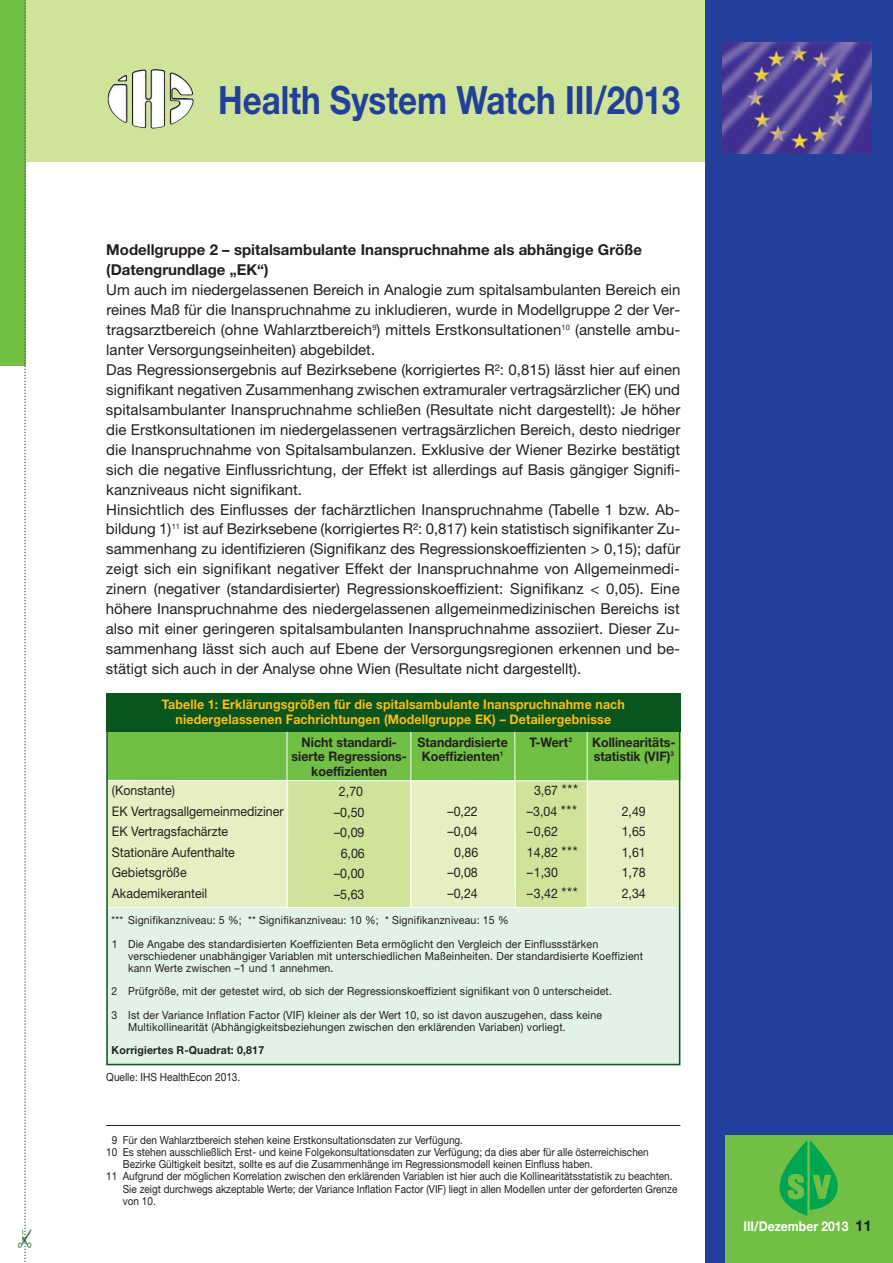
<style>
.page{position:relative;width:893px;height:1263px;background:#fff}
.page>*{position:absolute;margin:0;border:0;box-sizing:border-box;transform-origin:0 0}
.t1{font:700 39px "Helvetica Neue";color:#223f99;scale:.85 1}
.t2{font:22.5px "Monotype Sorts";color:#346c3b}
.t3{font:15px/20px "Helvetica Neue";color:#231f20}
.t4{font:700 15px/20px "Helvetica Neue";color:#231f20}
.t5{font:700 13.5px "Helvetica Neue";color:#fff;scale:.9 1}
.t6{font:13.2px/20.5px "Helvetica Neue";color:#231f20;scale:.94 1}
.t7{font:700 13.2px/15px "Helvetica Neue";letter-spacing:.01em;color:#fdbe12;text-align:center;scale:.94 1}
.t8{font:700 13.2px/14.4px "Helvetica Neue";color:#231f20;text-align:center;scale:.94 1}
.t9{font:11.25px "Helvetica Neue";color:#231f20;scale:.9 1}
.t10{font:11.1px/23.2px "Helvetica Neue";letter-spacing:.015em;color:#231f20;scale:.95 1}
.t11{font:11.1px "Helvetica Neue";letter-spacing:.015em;color:#231f20;scale:.9 1}
.t12{font:700 11.1px "Helvetica Neue";letter-spacing:.015em;color:#231f20;scale:.95 1}
.s1{font-size:15px}
.s2{font-size:15px;color:#231f20}
</style>
<div class="page">
<div style="left:106px;top:693px;width:574px;height:39px;background:#08551e"></div>
<div style="left:14px;top:0;width:879px;height:162px;background:#d0e39a"></div>
<div style="left:706px;top:0;width:187px;height:1263px;background:#223f99"></div>
<div style="left:725px;top:1135px;width:168px;height:128px;background:#71bf44"></div>
<img style="left:723px;top:43px;width:149px;height:110px">
<div style="left:0;top:0;width:26px;height:366px;background:#71bf44"></div>
<img style="left:107px;top:69px;width:87px;height:60px">
<svg style="left:24px;top:0;width:2px;height:1262px"></svg>
<img style="left:791px;top:1141px;width:47px;height:69px">
<hr style="left:106px;top:1125px;width:574px;height:1px;background:#231f20">
<div style="left:106px;top:907px;width:574px;height:158px;background:#e3f2e7"></div>
<svg style="left:109px;top:731px;width:572px;height:177px;background:#c0de95"></svg>
<hr style="left:287px;top:732px;width:1px;height:175px;background:#fff">
<hr style="left:587px;top:732px;width:1px;height:175px;background:#fff">
<div style="left:106px;top:694px;width:574px;height:371px;border:2px solid #08551e"></div>
<h2 class="t2" style="left:12px;top:1249px;width:23px;rotate:-90deg">#</h2>
<h1 class="t1" style="left:218px;top:86px;width:545px">Health System Watch III/2013</h1>
<p class="t4" style="left:106px;top:240px;width:537px">Modellgruppe 2 – spitalsambulante Inanspruchnahme als abhängige Größe (Datengrundlage „EK“)</p>
<p class="t3" style="left:106px;top:281px;width:576px">Um auch im niedergelassenen Bereich in Analogie zum spitalsambulanten Bereich ein reines Maß für die Inanspruchnahme zu inkludieren, wurde in Modellgruppe 2 der Ver&shy;tragsarztbereich (ohne Wahlarztbereich<sup>9</sup>) mittels Erstkonsultationen<sup>10</sup> (anstelle ambu&shy;lanter Versorgungseinheiten) abgebildet.<br>Das Regressionsergebnis auf Bezirksebene (korrigiertes R²: 0,815) lässt hier auf einen signifikant negativen Zusammenhang zwischen extramuraler vertragsärzlicher (EK) und spitalsambulanter Inanspruchnahme schließen (Resultate nicht dargestellt): Je höher die Erstkonsultationen im niedergelassenen vertragsärzlichen Bereich, desto niedriger die Inanspruchnahme von Spitalsambulanzen. Exklusive der Wiener Bezirke bestätigt sich die negative Einflussrichtung, der Effekt ist allerdings auf Basis gängiger Signifi&shy;kanzniveaus nicht signifikant.<br>Hinsichtlich des Einflusses der fachärztlichen Inanspruchnahme (Tabelle 1 bzw. Ab&shy;bildung 1)<sup>11</sup> ist auf Bezirksebene (korrigiertes R²: 0,817) kein statistisch signifikanter Zu&shy;sammenhang zu identifizieren (Signifikanz des Regressionskoeffizienten &gt; 0,15); dafür zeigt sich ein signifikant negativer Effekt der Inanspruchnahme von Allgemeinmedi&shy;zinern (negativer (standardisierter) Regressionskoeffizient: Signifikanz &lt; 0,05). Eine höhere Inanspruchnahme des niedergelassenen allgemeinmedizinischen Bereichs ist also mit einer geringeren spitalsambulanten Inanspruchnahme assoziiert. Dieser Zu&shy;sammenhang lässt sich auch auf Ebene der Versorgungsregionen erkennen und be&shy;stätigt sich auch in der Analyse ohne Wien (Resultate nicht dargestellt).</p>
<p class="t7" style="left:162px;top:698px;width:494px">Tabelle 1: Erklärungsgrößen für die spitalsambulante Inanspruchnahme nach niedergelassenen Fachrichtungen (Modellgruppe EK) – Detailergebnisse</p>
<p class="t6" style="left:112px;top:781px;width:184px">(Konstante)<br>EK Vertragsallgemeinmediziner<br>EK Vertragsfachärzte<br>Stationäre Aufenthalte<br>Gebietsgröße<br>Akademikeranteil</p>
<p class="t8" style="left:292px;top:736px;width:124px">Nicht standardi&shy;sierte Regressions&shy;koeffizienten</p>
<p class="t6" style="left:334px;top:782px;width:34px;text-align:center">2,70 –0,50 –0,09<br>6,06 –0,00 –5,63</p>
<p class="t8" style="left:417px;top:736px;width:98px">Standardisierte<br>Koeffizienten<sup>1</sup></p>
<p class="t6" style="left:447px;top:802px;width:34px;text-align:center">–0,22 –0,04<br>0,86 –0,08 –0,24</p>
<p class="t8" style="left:529px;top:736px;width:47px">T-Wert<sup>2</sup></p>
<p class="t6" style="left:527px;top:781px;width:56px;text-indent:7px">3,67 <span class="s1">*** </span>–3,04 <span class="s1">*** </span>–0,62<br>14,82 <span class="s1">*** </span>–1,30 –3,42 <span class="s1">***</span></p>
<p class="t8" style="left:592px;top:736px;width:90px;text-align:left">Kollinearitäts&shy;statistik (VIF)<sup>3</sup></p>
<p class="t6" style="left:622px;top:802px;width:27px;text-align:justify">2,49<br>1,65<br>1,61<br>1,78<br>2,34</p>
<p class="t10" style="left:112px;top:910px;width:514px">*** Signifikanzniveau: 5 %; ** Signifikanzniveau: 10 %; * Signifikanzniveau: 15 %<br>1 Die Angabe des standardisierten Koeffizienten Beta ermöglicht den Vergleich der Einflussstärken</p>
<p class="t10" style="left:128px;top:951px;width:544px;line-height:12px">verschiedener unabhängiger Variablen mit unterschiedlichen Maßeinheiten. Der standardisierte Koeffizient kann Werte zwischen –1 und 1 annehmen.</p>
<p class="t10" style="left:112px;top:980px;width:528px;line-height:24px">2 Prüfgröße, mit der getestet wird, ob sich der Regressionskoeffizient signifikant von 0 unterscheidet.<br>3 Ist der Variance Inflation Factor (VIF) kleiner als der Wert 10, so ist davon auszugehen, dass keine</p>
<p class="t10" style="left:128px;top:1016px;width:462px">Multikollinearität (Abhängigkeitsbeziehungen zwischen den erklärenden Variaben) vorliegt.</p>
<p class="t12" style="left:112px;top:1046px;width:162px">Korrigiertes R-Quadrat: 0,817</p>
<p class="t9" style="left:106px;top:1072px;width:150px">Quelle: IHS HealthEcon 2013.</p>
<p class="t11" style="left:112px;top:1136px;width:392px">9 Für den Wahlarztbereich stehen keine Erstkonsultationsdaten zur Verfügung.</p>
<p class="t11" style="left:106px;top:1148px;width:604px">10 Es stehen ausschließlich Erst- und keine Folgekonsultationsdaten zur Verfügung; da dies aber für alle österreichischen</p>
<p class="t11" style="left:123px;top:1160px;width:524px">Bezirke Gültigkeit besitzt, sollte es auf die Zusammenhänge im Regressionsmodell keinen Einfluss haben.</p>
<p class="t11" style="left:106px;top:1172px;width:631px">11 Aufgrund der möglichen Korrelation zwischen den erklärenden Variablen ist hier auch die Kollinearitätsstatistik zu beachten.</p>
<p class="t11" style="left:123px;top:1185px;width:618px">Sie zeigt durchwegs akzeptable Werte; der Variance Inflation Factor (VIF) liegt in allen Modellen unter der geforderten Grenze</p>
<p class="t11" style="left:123px;top:1197px;width:38px">von 10.</p>
<p class="t5" style="left:743px;top:1221px;width:144px">III/Dezember 2013 <span class="s2">11</span></p>
</div>
